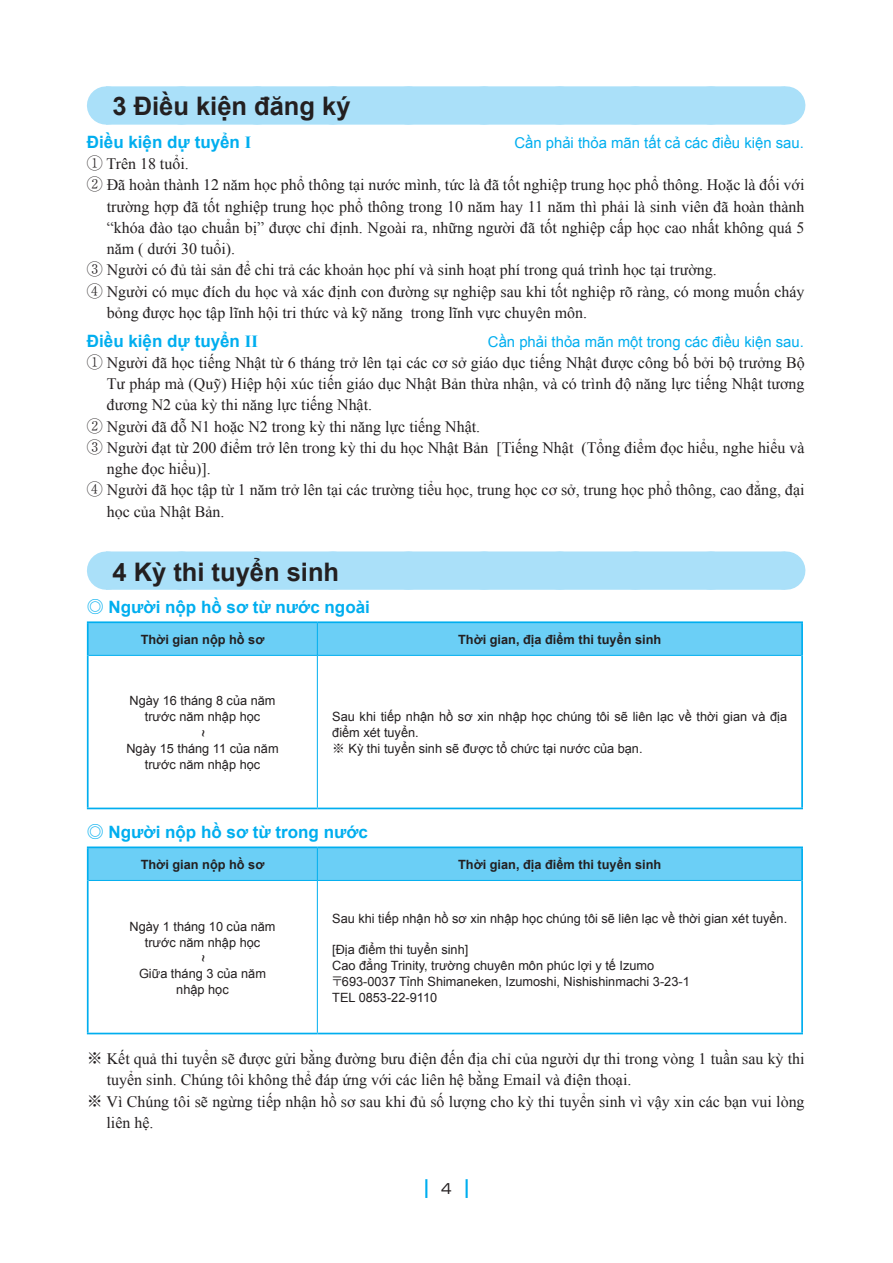
<style>
.page{position:relative;width:893px;height:1263px;background:#fff}
.page>*{position:absolute;margin:0;border:0;box-sizing:border-box;transform-origin:0 0}
.t1{font:700 25.5px "Arial";color:#231f20}
.t2{font:700 16.95px "Arial";color:#00aeef}
.t3{font:15.9px "Times New Roman";color:#231f20}
.t4{font:14.85px "Arial";color:#00aeef}
.t5{font:12.75px/15.9px "Arial";color:#231f20;text-align:center}
.t6{font:700 12.75px "Arial";color:#231f20}
.s1{font-family:"Times New Roman"}
.s2{font-family:"Ryumin Pr 6";font-weight:300}
.s3{font-family:"Ryumin Pr 6 N";font-weight:300}
</style>
<div class="page">
<svg style="left:425px;top:1179px;width:2px;height:19px"></svg>
<svg style="left:466px;top:1179px;width:2px;height:19px"></svg>
<div style="left:106px;top:86px;width:679px;height:39px;background:#aae0f9"></div>
<svg style="left:181px;top:86px;width:567px;height:39px"></svg>
<hr style="left:785px;top:86px;width:1px;height:39px;background:#aae0f9">
<div style="left:106px;top:551px;width:679px;height:39px;background:#aae0f9"></div>
<svg style="left:181px;top:551px;width:567px;height:39px"></svg>
<hr style="left:785px;top:551px;width:1px;height:39px;background:#aae0f9">
<div style="left:89px;top:623px;width:712px;height:32px;background:#6bcff6"></div>
<hr style="left:87px;top:621px;width:230px;height:2px;background:#00aeef">
<hr style="left:87px;top:623px;width:2px;height:32px;background:#00aeef">
<hr style="left:317px;top:621px;width:486px;height:2px;background:#00aeef">
<hr style="left:801px;top:623px;width:2px;height:32px;background:#00aeef">
<hr style="left:87px;top:655px;width:2px;height:153px;background:#00aeef">
<hr style="left:801px;top:655px;width:2px;height:153px;background:#00aeef">
<hr style="left:87px;top:808px;width:230px;height:1px;background:#00aeef">
<hr style="left:317px;top:808px;width:486px;height:1px;background:#00aeef">
<hr style="left:317px;top:623px;width:1px;height:32px;background:#00aeef">
<hr style="left:89px;top:655px;width:228px;height:1px;background:#00aeef">
<hr style="left:317px;top:655px;width:484px;height:1px;background:#00aeef">
<hr style="left:317px;top:656px;width:1px;height:152px;background:#00aeef">
<div style="left:89px;top:848px;width:712px;height:32px;background:#6bcff6"></div>
<hr style="left:87px;top:846px;width:230px;height:2px;background:#00aeef">
<hr style="left:87px;top:848px;width:2px;height:32px;background:#00aeef">
<hr style="left:317px;top:846px;width:486px;height:2px;background:#00aeef">
<hr style="left:801px;top:848px;width:2px;height:32px;background:#00aeef">
<hr style="left:87px;top:880px;width:2px;height:153px;background:#00aeef">
<hr style="left:801px;top:880px;width:2px;height:153px;background:#00aeef">
<hr style="left:87px;top:1033px;width:230px;height:1px;background:#00aeef">
<hr style="left:317px;top:1033px;width:486px;height:1px;background:#00aeef">
<hr style="left:317px;top:848px;width:1px;height:32px;background:#00aeef">
<hr style="left:89px;top:880px;width:228px;height:1px;background:#00aeef">
<hr style="left:317px;top:880px;width:484px;height:1px;background:#00aeef">
<hr style="left:317px;top:881px;width:1px;height:152px;background:#00aeef">
<h1 class="t1" style="left:112px;top:90px;width:240px">3 Điều kiện đăng ký</h1>
<p class="t2" style="left:87px;top:131px;width:166px">Điều kiện dự tuyển <span class="s1">I</span></p>
<p class="t4" style="left:514px;top:133px;width:291px">Cần phải thỏa mãn tất cả các điều kiện sau.</p>
<p class="t3" style="left:87px;top:153px;width:103px"><span class="s2">①</span> Trên 18 tuổi.</p>
<p class="t3" style="left:87px;top:174px;width:719px"><span class="s2">②</span> Đã hoàn thành 12 năm học phổ thông tại nước mình, tức là đã tốt nghiệp trung học phổ thông. Hoặc là đối với</p>
<p class="t3" style="left:107px;top:196px;width:699px">trường hợp đã tốt nghiệp trung học phổ thông trong 10 năm hay 11 năm thì phải là sinh viên đã hoàn thành</p>
<p class="t3" style="left:107px;top:217px;width:699px">“khóa đào tạo chuẩn bị” được chỉ định. Ngoài ra, những người đã tốt nghiệp cấp học cao nhất không quá 5</p>
<p class="t3" style="left:107px;top:238px;width:130px">năm ( dưới 30 tuổi).</p>
<p class="t3" style="left:87px;top:259px;width:631px"><span class="s2">③</span> Người có đủ tài sản để chi trả các khoản học phí và sinh hoạt phí trong quá trình học tại trường.</p>
<p class="t3" style="left:87px;top:281px;width:719px"><span class="s2">④</span> Người có mục đích du học và xác định con đường sự nghiệp sau khi tốt nghiệp rõ ràng, có mong muốn cháy</p>
<p class="t3" style="left:107px;top:302px;width:482px">bỏng được học tập lĩnh hội tri thức và kỹ năng trong lĩnh vực chuyên môn.</p>
<p class="t2" style="left:87px;top:329px;width:173px">Điều kiện dự tuyển <span class="s1">II</span></p>
<p class="t4" style="left:488px;top:332px;width:317px">Cần phải thỏa mãn một trong các điều kiện sau.</p>
<p class="t3" style="left:87px;top:352px;width:719px"><span class="s2">①</span> Người đã học tiếng Nhật từ 6 tháng trở lên tại các cơ sở giáo dục tiếng Nhật được công bố bởi bộ trưởng Bộ</p>
<p class="t3" style="left:107px;top:373px;width:699px">Tư pháp mà (Quỹ) Hiệp hội xúc tiến giáo dục Nhật Bản thừa nhận, và có trình độ năng lực tiếng Nhật tương</p>
<p class="t3" style="left:107px;top:394px;width:267px">đương N2 của kỳ thi năng lực tiếng Nhật.</p>
<p class="t3" style="left:87px;top:416px;width:395px"><span class="s2">②</span> Người đã đỗ N1 hoặc N2 trong kỳ thi năng lực tiếng Nhật.</p>
<p class="t3" style="left:87px;top:437px;width:719px"><span class="s2">③</span> Người đạt từ 200 điểm trở lên trong kỳ thi du học Nhật Bản [Tiếng Nhật (Tổng điểm đọc hiểu, nghe hiểu và</p>
<p class="t3" style="left:107px;top:458px;width:106px">nghe đọc hiểu)].</p>
<p class="t3" style="left:87px;top:479px;width:719px"><span class="s2">④</span> Người đã học tập từ 1 năm trở lên tại các trường tiểu học, trung học cơ sở, trung học phổ thông, cao đẳng, đại</p>
<p class="t3" style="left:107px;top:501px;width:119px">học của Nhật Bản.</p>
<h1 class="t1" style="left:112px;top:555px;width:228px">4 Kỳ thi tuyển sinh</h1>
<p class="t2" style="left:87px;top:596px;width:285px"><span class="s2">◎</span> Người nộp hồ sơ từ nước ngoài</p>
<p class="t6" style="left:141px;top:631px;width:125px">Thời gian nộp hồ sơ</p>
<p class="t6" style="left:458px;top:631px;width:205px">Thời gian, địa điểm thi tuyển sinh</p>
<p class="t5" style="left:129px;top:693px;width:148px">Ngày 16 tháng 8 của năm trước năm nhập học</p>
<p class="t5" style="left:195px;top:737px;width:9px;rotate:-90deg">~</p>
<p class="t5" style="left:126px;top:741px;width:154px">Ngày 15 tháng 11 của năm trước năm nhập học</p>
<p class="t5" style="left:332px;top:709px;width:456px;text-align:left">Sau khi tiếp nhận hồ sơ xin nhập học chúng tôi sẽ liên lạc về thời gian và địa điểm xét tuyển.<br><span class="s2">※</span> Kỳ thi tuyển sinh sẽ được tổ chức tại nước của bạn.</p>
<p class="t2" style="left:87px;top:821px;width:283px"><span class="s3">◎</span> Người nộp hồ sơ từ trong nước</p>
<p class="t6" style="left:141px;top:856px;width:125px">Thời gian nộp hồ sơ</p>
<p class="t6" style="left:458px;top:856px;width:205px">Thời gian, địa điểm thi tuyển sinh</p>
<p class="t5" style="left:129px;top:918px;width:148px">Ngày 1 tháng 10 của năm trước năm nhập học</p>
<p class="t5" style="left:195px;top:962px;width:9px;rotate:-90deg">~</p>
<p class="t5" style="left:139px;top:966px;width:128px">Giữa tháng 3 của năm nhập học</p>
<p class="t5" style="left:332px;top:910px;width:456px">Sau khi tiếp nhận hồ sơ xin nhập học chúng tôi sẽ liên lạc về thời gian xét tuyển.</p>
<p class="t5" style="left:331px;top:942px;width:361px;text-align:left">[Địa điểm thi tuyển sinh]<br>Cao đẳng Trinity, trường chuyên môn phúc lợi y tế Izumo<span class="s2">〒</span>693-0037 Tỉnh Shimaneken, Izumoshi, Nishishinmachi 3-23-1<br>TEL 0853-22-9110</p>
<p class="t3" style="left:87px;top:1048px;width:719px"><span class="s2">※</span> Kết quả thi tuyển sẽ được gửi bằng đường bưu điện đến địa chỉ của người dự thi trong vòng 1 tuần sau kỳ thi</p>
<p class="t3" style="left:107px;top:1069px;width:526px">tuyển sinh. Chúng tôi không thể đáp ứng với các liên hệ bằng Email và điện thoại.</p>
<p class="t3" style="left:87px;top:1091px;width:719px"><span class="s3">※</span> Vì Chúng tôi sẽ ngừng tiếp nhận hồ sơ sau khi đủ số lượng cho kỳ thi tuyển sinh vì vậy xin các bạn vui lòng</p>
<p class="t3" style="left:107px;top:1112px;width:48px">liên hệ.</p>
</div>
